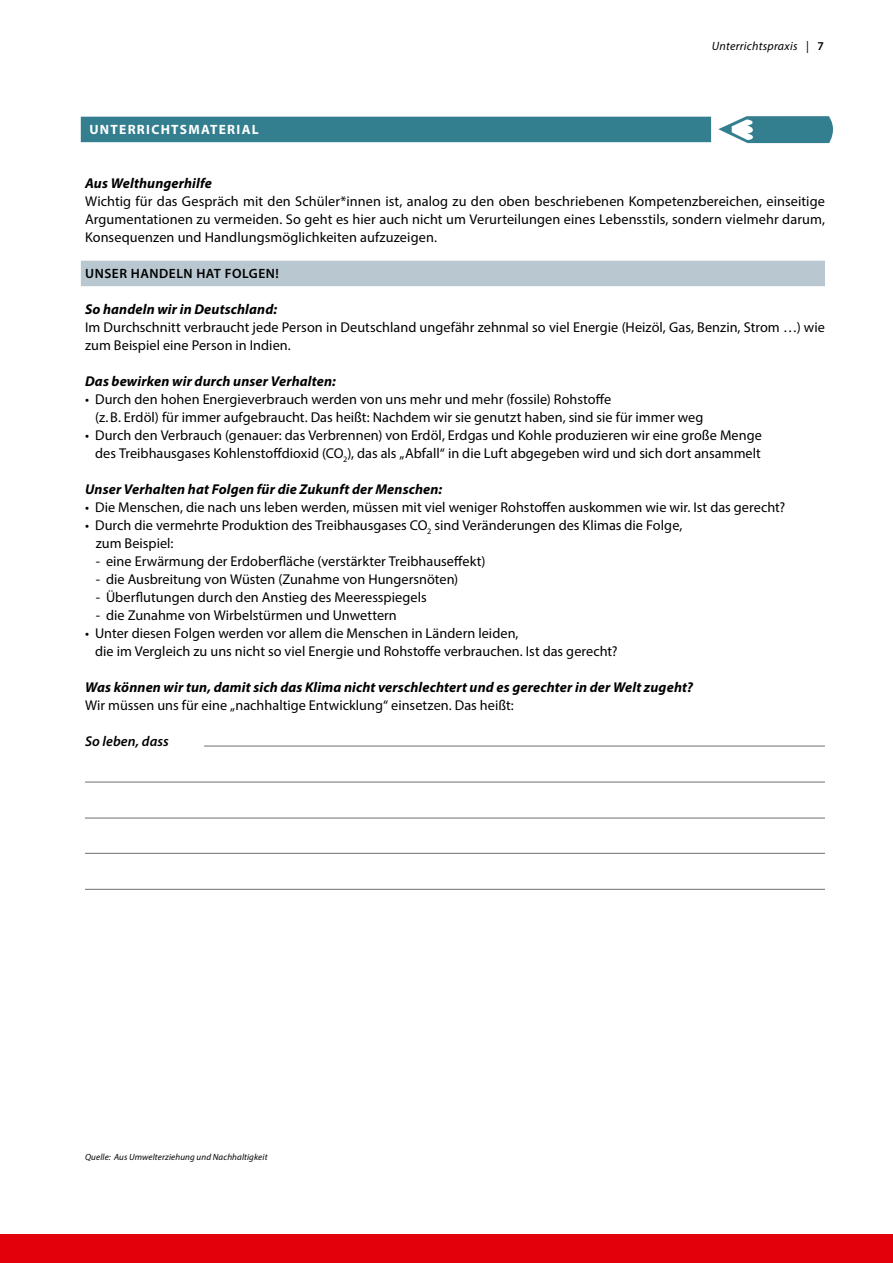
<style>
.page{position:relative;width:893px;height:1263px;background:#fff}
.page>*{position:absolute;margin:0;border:0;box-sizing:border-box;transform-origin:0 0}
.t1{font:14.25px/18px "Myriad Pro";letter-spacing:.005em;color:#000}
.t2{font:italic 700 14.25px "Myriad Pro";letter-spacing:.01em;color:#000}
.t3{font:italic 600 14.25px "Myriad Pro";letter-spacing:.005em;color:#000}
.t4{font:600 13.5px "Myriad Pro";letter-spacing:.04em;color:#000}
.t5{font:700 13.5px "Myriad Pro";letter-spacing:.095em;color:#fff}
.t6{font:italic 12px "Myriad Pro";letter-spacing:.02em;color:#000}
.t7{font:italic 9px "Myriad Pro";letter-spacing:.015em;color:#000}
.s1{font-style:normal}
.s2{font-weight:600;font-style:normal}
</style>
<div class="page">
<div style="left:0;top:1234px;width:893px;height:29px;background:#e3000b"></div>
<div style="left:81px;top:117px;width:630px;height:25px;background:#337e8f"></div>
<svg style="left:718px;top:116px;width:115px;height:27px"></svg>
<div style="left:81px;top:261px;width:744px;height:25px;background:#b9c7d0"></div>
<hr style="left:85px;top:818px;width:740px;height:1px;background:#6e6e6e">
<hr style="left:85px;top:853px;width:740px;height:1px;background:#6e6e6e">
<hr style="left:85px;top:889px;width:740px;height:1px;background:#6e6e6e">
<hr style="left:85px;top:782px;width:740px;height:1px;background:#6e6e6e">
<hr style="left:204px;top:746px;width:621px;height:1px;background:#6e6e6e">
<p class="t5" style="left:89px;top:120px;width:171px">UNTERRICHTSMATERIAL</p>
<p class="t6" style="left:712px;top:38px;width:114px">Unterrichtspraxis <span class="s1">|</span> <span class="s2">7</span></p>
<p class="t2" style="left:85px;top:174px;width:129px">Aus Welthungerhilfe</p>
<p class="t1" style="left:85px;top:192px;width:741px;text-align:justify">Wichtig für das Gespräch mit den Schüler*innen ist, analog zu den oben beschriebenen Kompetenzbereichen, einseitige Argumentationen zu vermeiden. So geht es hier auch nicht um Verurteilungen eines Lebensstils, sondern vielmehr darum, Konsequenzen und Handlungsmöglichkeiten aufzuzeigen.</p>
<p class="t4" style="left:85px;top:265px;width:83px">UNSER HANDEL</p>
<p class="t4" style="left:184px;top:265px;width:97px">N HAT FOLGEN!</p>
<p class="t2" style="left:85px;top:300px;width:193px">So handeln wir in Deutschland:</p>
<p class="t1" style="left:85px;top:318px;width:741px">Im Durchschnitt verbraucht jede Person in Deutschland ungefähr zehnmal so viel Energie (Heizöl, Gas, Benzin, Strom …) wie zum Beispiel eine Person in Indien.</p>
<p class="t2" style="left:85px;top:372px;width:252px">Das bewirken wir durch unser Verhalten:</p>
<p class="t1" style="left:95px;top:390px;width:610px;text-indent:-10px">• Durch den hohen Energieverbrauch werden von uns mehr und mehr (fossile) Rohstoffe<br>(z.B. Erdöl) für immer aufgebraucht. Das heißt: Nachdem wir sie genutzt haben, sind sie für immer weg</p>
<p class="t1" style="left:85px;top:426px;width:678px;text-align:right">• Durch den Verbrauch (genauer: das Verbrennen) von Erdöl, Erdgas und Kohle produzieren wir eine große Menge des Treibhausgases Kohlenstoffdioxid (CO<sub>2</sub>), das als „Abfall“ in die Luft abgegeben wird und sich dort ansammelt</p>
<p class="t2" style="left:85px;top:480px;width:359px">Unser Verhalten hat Folgen für die Zukunft der Menschen:</p>
<p class="t1" style="left:85px;top:498px;width:702px">• Die Menschen, die nach uns leben werden, müssen mit viel weniger Rohstoffen auskommen wie wir. Ist das gerecht?</p>
<p class="t1" style="left:96px;top:516px;width:588px;text-indent:-11px">• Durch die vermehrte Produktion des Treibhausgases CO<sub>2</sub> sind Veränderungen des Klimas die Folge, zum Beispiel:</p>
<p class="t1" style="left:96px;top:552px;width:391px">- eine Erwärmung der Erdoberfläche (verstärkter Treibhauseffekt)</p>
<p class="t1" style="left:96px;top:570px;width:364px">- die Ausbreitung von Wüsten (Zunahme von Hungersnöten)</p>
<p class="t1" style="left:96px;top:588px;width:332px">- Überflutungen durch den Anstieg des Meeresspiegels</p>
<p class="t1" style="left:96px;top:606px;width:303px">- die Zunahme von Wirbelstürmen und Unwettern</p>
<p class="t1" style="left:95px;top:624px;width:524px;text-indent:-10px">• Unter diesen Folgen werden vor allem die Menschen in Ländern leiden,<br>die im Vergleich zu uns nicht so viel Energie und Rohstoffe verbrauchen. Ist das gerecht?</p>
<p class="t2" style="left:85px;top:678px;width:609px">Was können wir tun, damit sich das Klima nicht verschlechtert und es gerechter in der Welt zugeht?</p>
<p class="t1" style="left:85px;top:696px;width:430px">Wir müssen uns für eine „nachhaltige Entwicklung“ einsetzen. Das heißt:</p>
<p class="t3" style="left:85px;top:732px;width:85px">So leben, dass</p>
<p class="t7" style="left:85px;top:1151px;width:184px">Quelle: Aus Umwelterziehung und Nachhaltigkeit</p>
</div>
